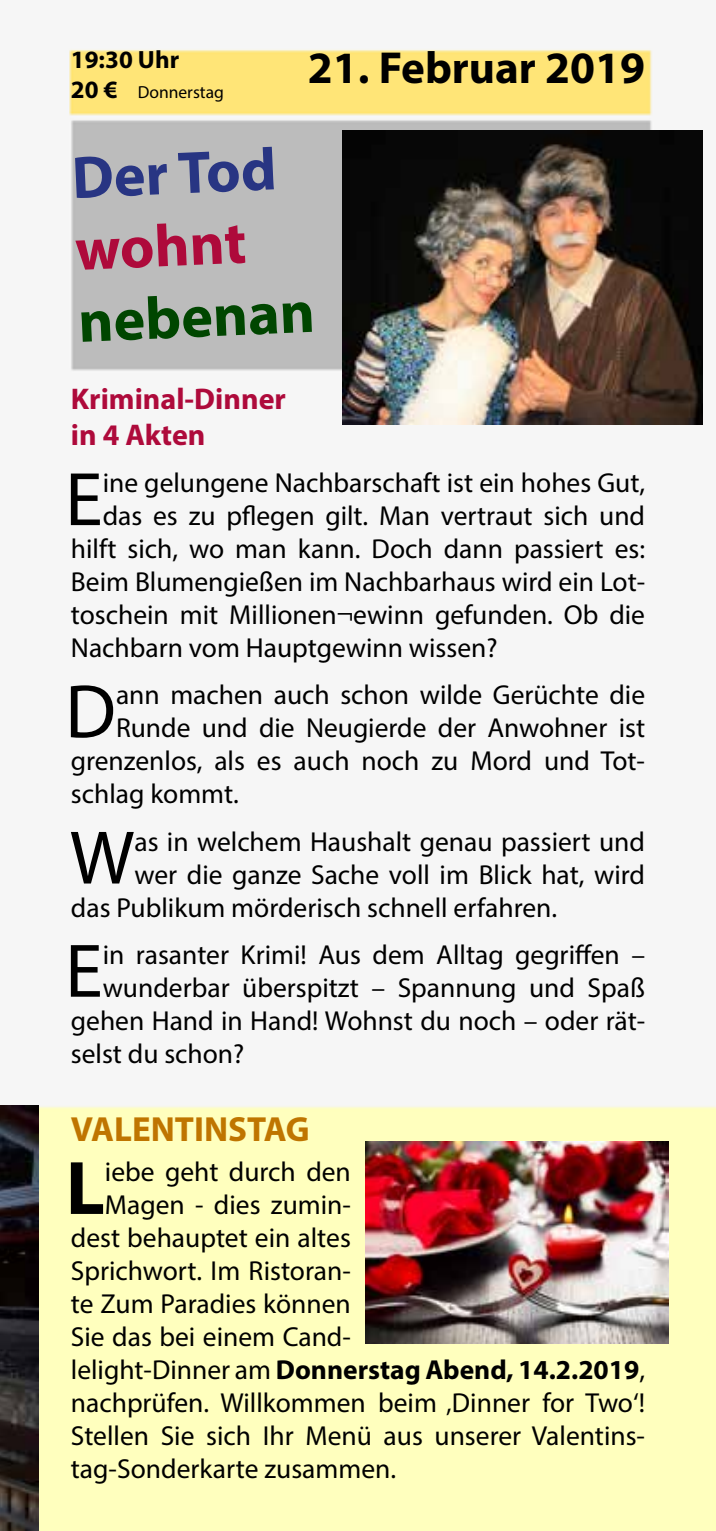
<style>
.page{position:relative;width:716px;height:1531px;background:#fff}
.page>*{position:absolute;margin:0;border:0;box-sizing:border-box;transform-origin:0 0}
.t1{font:76.5px "Myriad Pro";color:#000}
.t2{font:700 76.5px "Myriad Pro";color:#000}
.t3{font:700 60px "Myriad Pro";color:#004600}
.t4{font:700 60px "Myriad Pro";color:#283583}
.t5{font:700 60px "Myriad Pro";color:#ae0a3b}
.t6{font:700 45px "Myriad Pro";color:#000}
.t7{font:700 35px "Myriad Pro";color:#bf7500}
.t8{font:700 30px/36px "Myriad Pro";color:#ae0a3b}
.t9{font:27.5px "Myriad Pro";color:#000}
.t10{font:700 27.5px "Myriad Pro";color:#000}
.t11{font:700 25px "Myriad Pro";color:#000}
.t12{font:17.5px "Myriad Pro";color:#000}
.s1{font-weight:700;font-size:25px}
.s2{font-weight:400}
</style>
<div class="page">
<img style="left:1px;top:48px;width:715px;height:1483px">
<img style="left:365px;top:1141px;width:303px;height:202px">
<img style="left:0;top:1106px;width:39px;height:425px">
<img style="left:343px;top:130px;width:359px;height:294px">
<p class="t11" style="left:71px;top:44px;width:110px">19:30 Uhr</p>
<p class="t12" style="left:71px;top:82px;width:155px"><span class="s1">20 €</span> Donnerstag</p>
<h3 class="t6" style="left:308px;top:39px;width:339px">21. Februar 2019</h3>
<h2 class="t4" style="left:70px;top:140px;width:206px;rotate:-3deg">Der Tod</h2>
<h2 class="t5" style="left:73px;top:211px;width:173px;rotate:-3deg">wohnt</h2>
<h2 class="t3" style="left:76px;top:284px;width:238px;rotate:-3deg">nebenan</h2>
<p class="t8" style="left:71px;top:380px;width:217px">Kriminal-Dinner in 4 Akten</p>
<h1 class="t1" style="left:65px;top:452px;width:39px">E</h1>
<p class="t9" style="left:103px;top:466px;width:544px">ine gelungene Nachbarschaft ist ein hohes Gut,</p>
<p class="t9" style="left:103px;top:499px;width:544px">das es zu pflegen gilt. Man vertraut sich und</p>
<p class="t9" style="left:71px;top:532px;width:576px">hilft sich, wo man kann. Doch dann passiert es:</p>
<p class="t9" style="left:71px;top:565px;width:576px">Beim Blumengießen im Nachbarhaus wird ein Lot-</p>
<p class="t9" style="left:71px;top:598px;width:575px">toschein mit Millionen¬ewinn gefunden. Ob die</p>
<p class="t9" style="left:71px;top:631px;width:428px">Nachbarn vom Hauptgewinn wissen?</p>
<h1 class="t1" style="left:65px;top:664px;width:52px">D</h1>
<p class="t9" style="left:116px;top:678px;width:530px">ann machen auch schon wilde Gerüchte die</p>
<p class="t9" style="left:116px;top:711px;width:530px">Runde und die Neugierde der Anwohner ist</p>
<p class="t9" style="left:71px;top:744px;width:576px">grenzenlos, als es auch noch zu Mord und Tot-</p>
<p class="t9" style="left:71px;top:777px;width:169px">schlag kommt.</p>
<h1 class="t1" style="left:70px;top:811px;width:66px">W</h1>
<p class="t9" style="left:134px;top:824px;width:512px">as in welchem Haushalt genau passiert und</p>
<p class="t9" style="left:134px;top:857px;width:512px">wer die ganze Sache voll im Blick hat, wird</p>
<p class="t9" style="left:71px;top:890px;width:488px">das Publikum mörderisch schnell erfahren.</p>
<h1 class="t1" style="left:65px;top:924px;width:39px">E</h1>
<p class="t9" style="left:103px;top:937px;width:544px">in rasanter Krimi! Aus dem Alltag gegriffen –</p>
<p class="t9" style="left:103px;top:970px;width:544px">wunderbar überspitzt – Spannung und Spaß</p>
<p class="t9" style="left:71px;top:1003px;width:576px">gehen Hand in Hand! Wohnst du noch – oder rät-</p>
<p class="t9" style="left:71px;top:1036px;width:175px">selst du schon?</p>
<p class="t7" style="left:71px;top:1106px;width:240px">VALENTINSTAG</p>
<h1 class="t2" style="left:66px;top:1138px;width:41px">L</h1>
<p class="t9" style="left:105px;top:1155px;width:247px">iebe geht durch den</p>
<p class="t9" style="left:105px;top:1188px;width:247px">Magen - dies zumin-</p>
<p class="t9" style="left:71px;top:1221px;width:281px">dest behauptet ein altes</p>
<p class="t9" style="left:71px;top:1254px;width:281px">Sprichwort. Im Ristoran-</p>
<p class="t9" style="left:71px;top:1287px;width:281px">te Zum Paradies können</p>
<p class="t9" style="left:71px;top:1320px;width:281px">Sie das bei einem Cand-</p>
<p class="t10" style="left:71px;top:1352px;width:576px"><span class="s2">lelight-Dinner am</span> Donnerstag Abend, 14.2.2019<span class="s2">,</span></p>
<p class="t9" style="left:71px;top:1386px;width:576px">nachprüfen. Willkommen beim ‚Dinner for Two‘!</p>
<p class="t9" style="left:71px;top:1419px;width:576px">Stellen Sie sich Ihr Menü aus unserer Valentins-</p>
<p class="t9" style="left:71px;top:1452px;width:327px">tag-Sonderkarte zusammen.</p>
</div>
